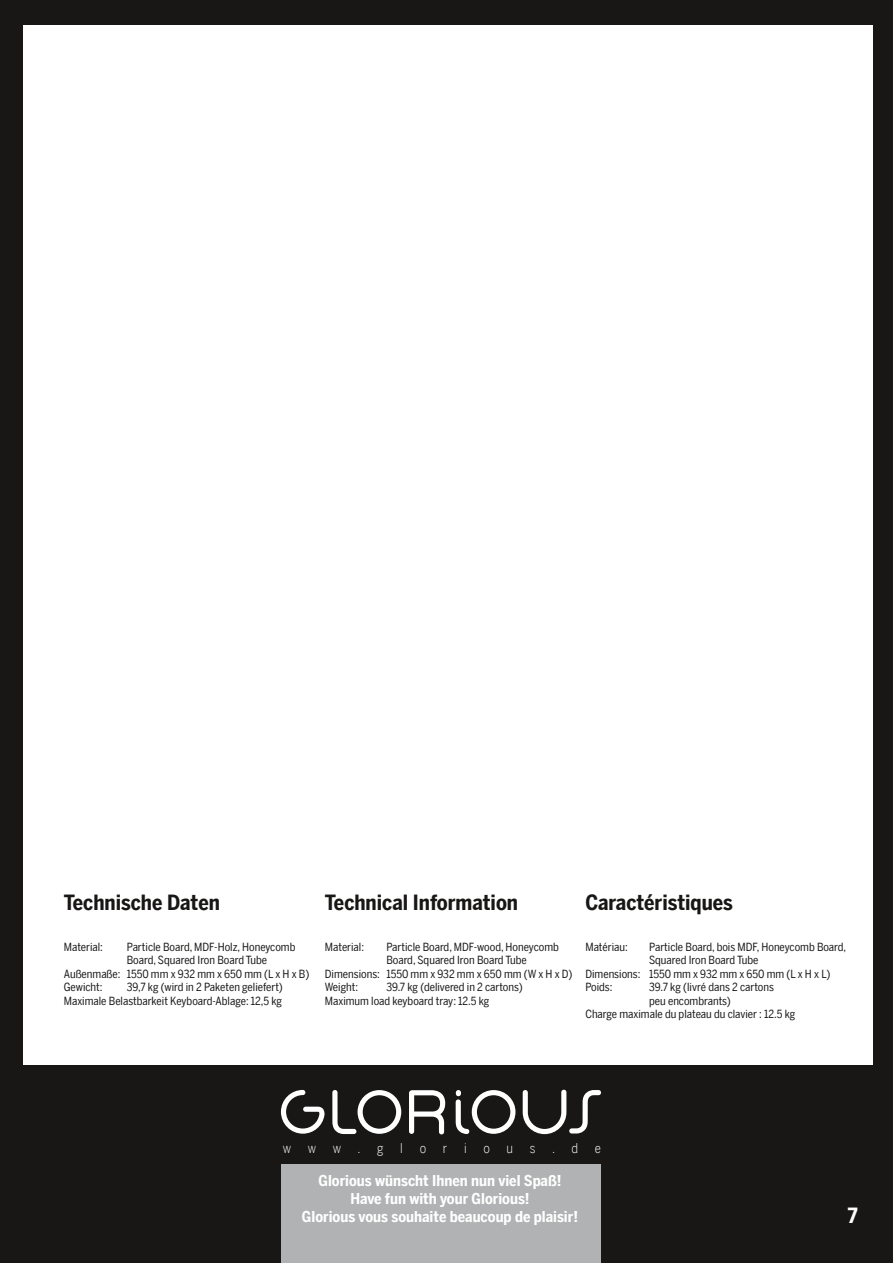
<style>
.page{position:relative;width:893px;height:1263px;background:#181716}
.page>*{position:absolute;margin:0;border:0;box-sizing:border-box;transform-origin:0 0}
.t1{font:700 21px "Benton Sans Cond";color:#181716}
.t2{font:700 21px "Benton Sans Cond";color:#fff}
.t3{font:700 15px/18px "Benton Sans Cond";color:#fff;text-align:center}
.t4{font:300 13.5px "Benton Sans Cond";letter-spacing:1.235em;color:#fff}
.t5{font:11.25px/13.5px "Benton Sans Cond";color:#181716;text-align:right}
</style>
<div class="page">
<div style="left:24px;top:25px;width:849px;height:1039px;background:#fff"></div>
<div style="left:282px;top:1164px;width:319px;height:99px;background:#b1b2b3"></div>
<svg style="left:281px;top:1090px;width:320px;height:44px"></svg>
<h1 class="t1" style="left:64px;top:890px;width:158px">Technische Daten</h1>
<p class="t5" style="left:64px;top:940px;width:41px">Material:</p>
<p class="t5" style="left:127px;top:940px;width:170px">Particle Board, MDF-Holz, Honeycomb</p>
<p class="t5" style="left:127px;top:953px;width:142px">Board, Squared Iron Board Tube</p>
<p class="t5" style="left:64px;top:967px;width:247px">Außenmaße: 1550 mm x 932 mm x 650 mm (L x H x B)</p>
<p class="t5" style="left:64px;top:980px;width:40px">Gewicht:</p>
<p class="t5" style="left:64px;top:980px;width:221px">39,7 kg (wird in 2 Paketen geliefert)<br>Maximale Belastbarkeit Keyboard-Ablage: 12,5 kg</p>
<h1 class="t1" style="left:325px;top:890px;width:195px">Technical Information</h1>
<p class="t5" style="left:325px;top:940px;width:41px">Material:</p>
<p class="t5" style="left:386px;top:940px;width:174px">Particle Board, MDF-wood, Honeycomb</p>
<p class="t5" style="left:386px;top:953px;width:142px">Board, Squared Iron Board Tube</p>
<p class="t5" style="left:325px;top:967px;width:249px">Dimensions: 1550 mm x 932 mm x 650 mm (W x H x D)</p>
<p class="t5" style="left:325px;top:980px;width:35px">Weight:</p>
<p class="t5" style="left:325px;top:980px;width:199px;text-align:left;text-indent:62px">39.7 kg (delivered in 2 cartons)<br>Maximum load keyboard tray: 12.5 kg</p>
<h1 class="t1" style="left:585px;top:890px;width:149px">Caractéristiques</h1>
<p class="t5" style="left:585px;top:940px;width:44px">Matériau:</p>
<p class="t5" style="left:649px;top:940px;width:199px">Particle Board, bois MDF, Honeycomb Board,</p>
<p class="t5" style="left:649px;top:953px;width:111px">Squared Iron Board Tube</p>
<p class="t5" style="left:585px;top:967px;width:247px">Dimensions: 1550 mm x 932 mm x 650 mm (L x H x L)</p>
<p class="t5" style="left:585px;top:980px;width:29px">Poids:</p>
<p class="t5" style="left:649px;top:980px;width:126px">39.7 kg (livré dans 2 cartons</p>
<p class="t5" style="left:649px;top:994px;width:83px">peu encombrants)</p>
<p class="t5" style="left:585px;top:1007px;width:212px">Charge maximale du plateau du clavier : 12.5 kg</p>
<p class="t4" style="left:283px;top:1140px;width:320px">www.glorious.de</p>
<h2 class="t3" style="left:302px;top:1172px;width:278px">Glorious wünscht Ihnen nun viel Spaß!<br>Have fun with your Glorious!<br>Glorious vous souhaite beaucoup de plaisir!</h2>
<h1 class="t2" style="left:848px;top:1203px;width:11px">7</h1>
</div>
